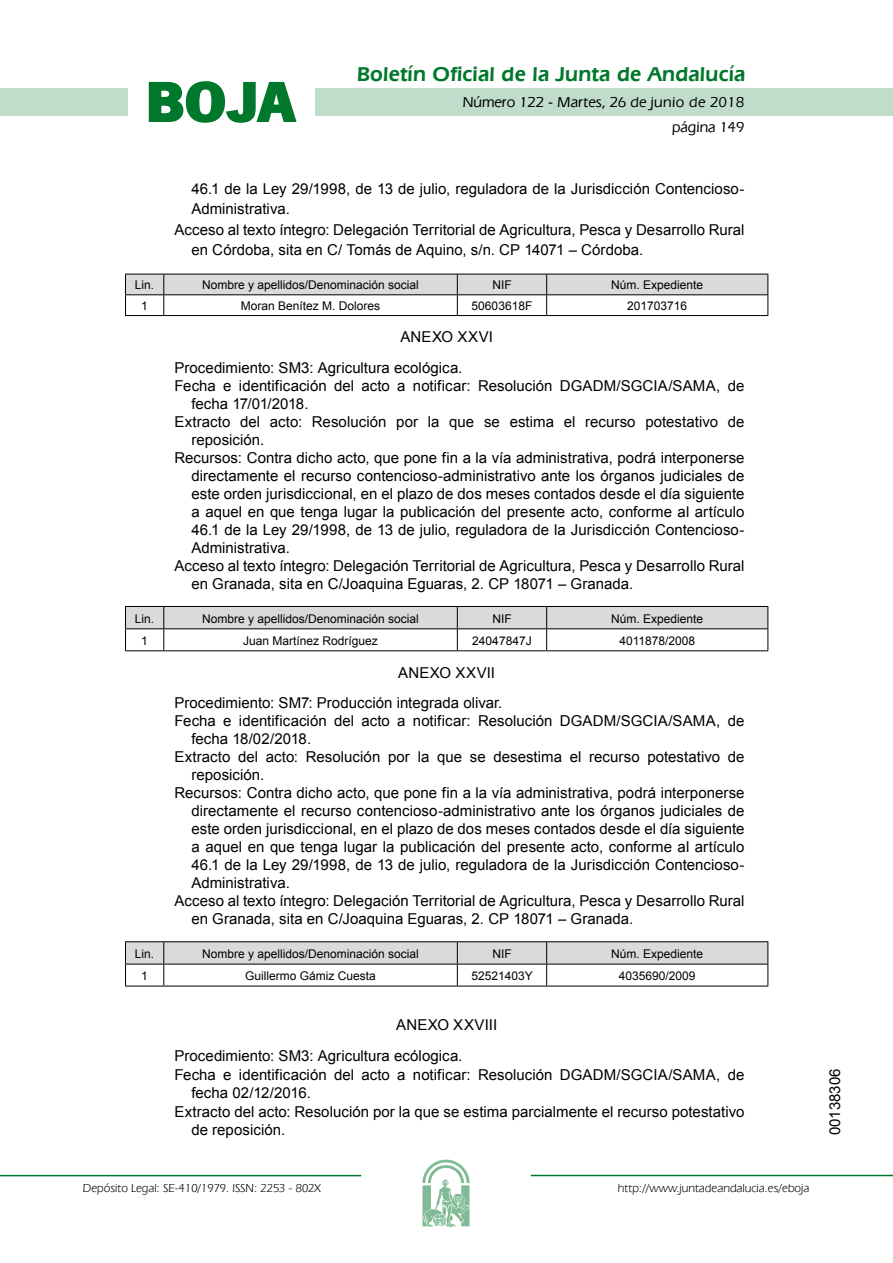
<style>
.page{position:relative;width:893px;height:1263px;background:#fff}
.page>*{position:absolute;margin:0;border:0;box-sizing:border-box;transform-origin:0 0}
.t1{font:700 57.75px "News Got T";color:#00782c;scale:1.14 1}
.t2{font:600 21px "Eras IT Cby BT";letter-spacing:.01em;color:#00782c}
.t3{font:15px/30.8px "Arial";color:#000}
.t4{font:500 15px/24.5px "Eras IT Cby BT";color:#000;text-align:right}
.t5{font:12px "Arial";color:#000}
.t6{font:12px "Eras IT Cby BT";color:#000}
</style>
<div class="page">
<div style="left:315px;top:88px;width:577px;height:28px;background:#bfddca"></div>
<div style="left:0;top:88px;width:128px;height:28px;background:#bfddca"></div>
<hr style="left:0;top:1175px;width:361px;height:1px;background:#00782c">
<svg style="left:422px;top:1159px;width:47px;height:68px"></svg>
<hr style="left:531px;top:1175px;width:361px;height:1px;background:#00782c">
<svg style="left:148px;top:81px;width:149px;height:42px"></svg>
<svg style="left:125px;top:274px;width:643px;height:41px"></svg>
<hr style="left:125px;top:315px;width:39px;height:1px;background:#000">
<hr style="left:164px;top:315px;width:293px;height:1px;background:#000">
<hr style="left:457px;top:315px;width:89px;height:1px;background:#000">
<hr style="left:546px;top:315px;width:222px;height:1px;background:#000">
<svg style="left:125px;top:606px;width:643px;height:44px"></svg>
<hr style="left:125px;top:650px;width:39px;height:1px;background:#000">
<hr style="left:164px;top:650px;width:293px;height:1px;background:#000">
<hr style="left:457px;top:650px;width:89px;height:1px;background:#000">
<hr style="left:546px;top:650px;width:222px;height:1px;background:#000">
<hr style="left:125px;top:941px;width:39px;height:1px;background:#000">
<hr style="left:164px;top:941px;width:293px;height:1px;background:#000">
<hr style="left:457px;top:941px;width:89px;height:1px;background:#000">
<hr style="left:546px;top:941px;width:222px;height:1px;background:#000">
<svg style="left:125px;top:942px;width:643px;height:44px"></svg>
<hr style="left:125px;top:986px;width:39px;height:1px;background:#000">
<hr style="left:164px;top:986px;width:293px;height:1px;background:#000">
<hr style="left:457px;top:986px;width:89px;height:1px;background:#000">
<hr style="left:546px;top:986px;width:222px;height:1px;background:#000">
<h1 class="t1" style="left:145px;top:68px;width:133px">BOJA</h1>
<h2 class="t2" style="left:357px;top:62px;width:390px">Boletín Oficial de la Junta de Andalucía</h2>
<p class="t4" style="left:463px;top:90px;width:283px">Número 122 - Martes, 26 de junio de 2018 página 149</p>
<p class="t3" style="left:191px;top:173px;width:554px">46.1 de la Ley 29/1998, de 13 de julio, reguladora de la Jurisdicción Contencioso-</p>
<p class="t3" style="left:191px;top:194px;width:100px">Administrativa.</p>
<p class="t3" style="left:174px;top:214px;width:571px">Acceso al texto íntegro: Delegación Territorial de Agricultura, Pesca y Desarrollo Rural</p>
<p class="t3" style="left:191px;top:235px;width:453px">en Córdoba, sita en C/ Tomás de Aquino, s/n. CP 14071 – Córdoba.</p>
<p class="t5" style="left:135px;top:277px;width:21px">Lin.</p>
<p class="t5" style="left:202px;top:277px;width:218px">Nombre y apellidos/Denominación social</p>
<p class="t5" style="left:492px;top:277px;width:21px">NIF</p>
<p class="t5" style="left:611px;top:277px;width:94px">Núm. Expediente</p>
<p class="t5" style="left:141px;top:297px;width:8px">1</p>
<p class="t5" style="left:241px;top:297px;width:141px">Moran Benítez M. Dolores</p>
<p class="t5" style="left:471px;top:297px;width:62px">50603618F</p>
<p class="t5" style="left:627px;top:297px;width:62px">201703716</p>
<p class="t3" style="left:174px;top:322px;width:320px;text-indent:226px">ANEXO XXVI<br>Procedimiento: SM3: Agricultura ecológica.</p>
<p class="t3" style="left:174px;top:371px;width:571px">Fecha e identificación del acto a notificar: Resolución DGADM/SGCIA/SAMA, de</p>
<p class="t3" style="left:191px;top:389px;width:119px">fecha 17/01/2018.</p>
<p class="t3" style="left:174px;top:407px;width:571px">Extracto del acto: Resolución por la que se estima el recurso potestativo de</p>
<p class="t3" style="left:191px;top:425px;width:74px">reposición.</p>
<p class="t3" style="left:174px;top:443px;width:571px">Recursos: Contra dicho acto, que pone fin a la vía administrativa, podrá interponerse</p>
<p class="t3" style="left:191px;top:461px;width:554px">directamente el recurso contencioso-administrativo ante los órganos judiciales de</p>
<p class="t3" style="left:191px;top:479px;width:554px">este orden jurisdiccional, en el plazo de dos meses contados desde el día siguiente</p>
<p class="t3" style="left:191px;top:497px;width:554px">a aquel en que tenga lugar la publicación del presente acto, conforme al artículo</p>
<p class="t3" style="left:191px;top:515px;width:554px">46.1 de la Ley 29/1998, de 13 de julio, reguladora de la Jurisdicción Contencioso-</p>
<p class="t3" style="left:191px;top:533px;width:100px">Administrativa.</p>
<p class="t3" style="left:174px;top:551px;width:571px">Acceso al texto íntegro: Delegación Territorial de Agricultura, Pesca y Desarrollo Rural</p>
<p class="t3" style="left:191px;top:569px;width:443px">en Granada, sita en C/Joaquina Eguaras, 2. CP 18071 – Granada.</p>
<p class="t5" style="left:135px;top:611px;width:21px">Lin.</p>
<p class="t5" style="left:202px;top:611px;width:218px">Nombre y apellidos/Denominación social</p>
<p class="t5" style="left:492px;top:611px;width:21px">NIF</p>
<p class="t5" style="left:611px;top:611px;width:94px">Núm. Expediente</p>
<p class="t5" style="left:141px;top:633px;width:8px">1</p>
<p class="t5" style="left:243px;top:633px;width:136px">Juan Martínez Rodríguez</p>
<p class="t5" style="left:472px;top:633px;width:61px">24047847J</p>
<p class="t5" style="left:619px;top:633px;width:77px">4011878/2008</p>
<p class="t3" style="left:174px;top:657px;width:329px;text-indent:224px">ANEXO XXVII<br>Procedimiento: SM7: Producción integrada olivar.</p>
<p class="t3" style="left:174px;top:706px;width:571px">Fecha e identificación del acto a notificar: Resolución DGADM/SGCIA/SAMA, de</p>
<p class="t3" style="left:191px;top:724px;width:121px">fecha 18/02/2018.</p>
<p class="t3" style="left:174px;top:742px;width:571px">Extracto del acto: Resolución por la que se desestima el recurso potestativo de</p>
<p class="t3" style="left:191px;top:760px;width:74px">reposición.</p>
<p class="t3" style="left:174px;top:778px;width:571px">Recursos: Contra dicho acto, que pone fin a la vía administrativa, podrá interponerse</p>
<p class="t3" style="left:191px;top:796px;width:554px">directamente el recurso contencioso-administrativo ante los órganos judiciales de</p>
<p class="t3" style="left:191px;top:814px;width:554px">este orden jurisdiccional, en el plazo de dos meses contados desde el día siguiente</p>
<p class="t3" style="left:191px;top:832px;width:554px">a aquel en que tenga lugar la publicación del presente acto, conforme al artículo</p>
<p class="t3" style="left:191px;top:850px;width:554px">46.1 de la Ley 29/1998, de 13 de julio, reguladora de la Jurisdicción Contencioso-</p>
<p class="t3" style="left:191px;top:868px;width:100px">Administrativa.</p>
<p class="t3" style="left:174px;top:886px;width:571px">Acceso al texto íntegro: Delegación Territorial de Agricultura, Pesca y Desarrollo Rural</p>
<p class="t3" style="left:191px;top:904px;width:443px">en Granada, sita en C/Joaquina Eguaras, 2. CP 18071 – Granada.</p>
<p class="t5" style="left:135px;top:946px;width:21px">Lin.</p>
<p class="t5" style="left:202px;top:946px;width:218px">Nombre y apellidos/Denominación social</p>
<p class="t5" style="left:492px;top:946px;width:21px">NIF</p>
<p class="t5" style="left:611px;top:946px;width:94px">Núm. Expediente</p>
<p class="t5" style="left:141px;top:968px;width:8px">1</p>
<p class="t5" style="left:245px;top:968px;width:132px">Guillermo Gámiz Cuesta</p>
<p class="t5" style="left:471px;top:968px;width:63px">52521403Y</p>
<p class="t5" style="left:619px;top:968px;width:78px">4035690/2009</p>
<p class="t3" style="left:174px;top:1009px;width:324px;line-height:31.2px;text-indent:222px">ANEXO XXVIII<br>Procedimiento: SM3: Agricultura ecólogica.</p>
<p class="t3" style="left:174px;top:1059px;width:571px">Fecha e identificación del acto a notificar: Resolución DGADM/SGCIA/SAMA, de</p>
<p class="t3" style="left:191px;top:1078px;width:121px">fecha 02/12/2016.</p>
<p class="t3" style="left:174px;top:1096px;width:571px">Extracto del acto: Resolución por la que se estima parcialmente el recurso potestativo</p>
<p class="t3" style="left:191px;top:1115px;width:95px">de reposición.</p>
<p class="t6" style="left:83px;top:1181px;width:239px">Depósito Legal: SE-410/1979. ISSN: 2253 - 802X</p>
<p class="t6" style="left:618px;top:1181px;width:193px">http://www.juntadeandalucia.es/eboja</p>
<p class="t3" style="left:819px;top:1135px;width:68px;rotate:-90deg">00138306</p>
</div>
